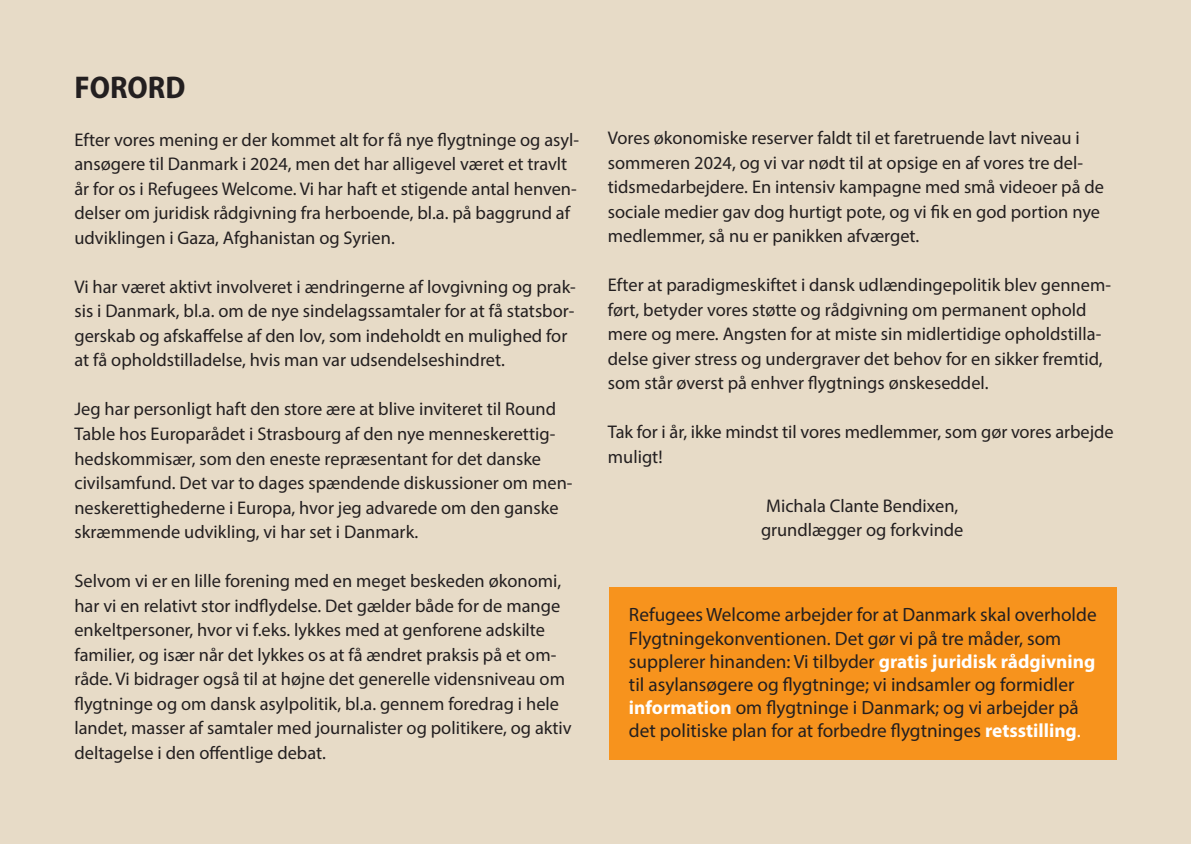
<style>
.page{position:relative;width:1191px;height:844px;background:#fff}
.page>*{position:absolute;margin:0;border:0;box-sizing:border-box;transform-origin:0 0}
.Overskrift{font:31.5px "Myriad Variable Concept";color:#231f20}
.Brødtekst{font:19.25px/23.1px "Myriad Pro";color:#231f20}
.Brødtekst-2{font:18.38px/24.5px "Myriad Pro";color:#231f20}
.s1{font-weight:700;color:#fff}
.s2{color:#fff}
</style>
<div class="page">
<div style="left:0;top:0;width:1191px;height:843px;background:#e7dbc7"></div>
<div style="left:609px;top:587px;width:507px;height:172px;background:#f7931d"></div>
<p class="Overskrift" style="left:74px;top:69px;width:112px">FORORD</p>
<p class="Brødtekst-2" style="left:74px;top:127px;width:506px">Efter vores mening er der kommet alt for få nye flygtninge og asyl&shy;ansøgere til Danmark i 2024, men det har alligevel været et travlt år for os i Refugees Welcome. Vi har haft et stigende antal henven&shy;delser om juridisk rådgivning fra herboende, bl.a. på baggrund af udviklingen i Gaza, Afghanistan og Syrien.</p>
<p class="Brødtekst-2" style="left:74px;top:274px;width:503px">Vi har været aktivt involveret i ændringerne af lovgivning og prak&shy;sis i Danmark, bl.a. om de nye sindelagssamtaler for at få statsbor&shy;gerskab og afskaffelse af den lov, som indeholdt en mulighed for at få opholdstilladelse, hvis man var udsendelseshindret.</p>
<p class="Brødtekst-2" style="left:74px;top:396px;width:499px">Jeg har personligt haft den store ære at blive inviteret til Round Table hos Europarådet i Strasbourg af den nye menneskerettig&shy;hedskommisær, som den eneste repræsentant for det danske civilsamfund. Det var to dages spændende diskussioner om men&shy;neskerettighederne i Europa, hvor jeg advarede om den ganske skræmmende udvikling, vi har set i Danmark.</p>
<p class="Brødtekst-2" style="left:74px;top:568px;width:499px">Selvom vi er en lille forening med en meget beskeden økonomi, har vi en relativt stor indflydelse. Det gælder både for de mange enkeltpersoner, hvor vi f.eks. lykkes med at genforene adskilte familier, og især når det lykkes os at få ændret praksis på et om&shy;råde. Vi bidrager også til at højne det generelle vidensniveau om flygtninge og om dansk asylpolitik, bl.a. gennem foredrag i hele landet, masser af samtaler med journalister og politikere, og aktiv deltagelse i den offentlige debat.</p>
<p class="Brødtekst-2" style="left:608px;top:125px;width:498px">Vores økonomiske reserver faldt til et faretruende lavt niveau i sommeren 2024, og vi var nødt til at opsige en af vores tre del&shy;tidsmedarbejdere. En intensiv kampagne med små videoer på de sociale medier gav dog hurtigt pote, og vi fik en god portion nye medlemmer, så nu er panikken afværget.</p>
<p class="Brødtekst-2" style="left:608px;top:272px;width:504px">Efter at paradigmeskiftet i dansk udlændingepolitik blev gennem&shy;ført, betyder vores støtte og rådgivning om permanent ophold mere og mere. Angsten for at miste sin midlertidige opholdstilla&shy;delse giver stress og undergraver det behov for en sikker fremtid, som står øverst på enhver flygtnings ønskeseddel.</p>
<p class="Brødtekst-2" style="left:608px;top:419px;width:507px">Tak for i år, ikke mindst til vores medlemmer, som gør vores arbejde muligt!</p>
<p class="Brødtekst-2" style="left:766px;top:493px;width:194px">Michala Clante Bendixen,</p>
<p class="Brødtekst-2" style="left:761px;top:517px;width:204px">grundlægger og forkvinde</p>
<p class="Brødtekst" style="left:629px;top:603px;width:469px">Refugees Welcome arbejder for at Danmark skal overholde Flygtningekonventionen. Det gør vi på tre måder, som supplerer hinanden: Vi tilbyder <span class="s1">gratis juridisk rådgivning </span>til asylansøgere og flygtninge; vi indsamler og formidler <span class="s1">information</span> om flygtninge i Danmark; og vi arbejder på det politiske plan for at forbedre flygtninges <span class="s1">retsstilling</span><span class="s2">.</span></p>
</div>
